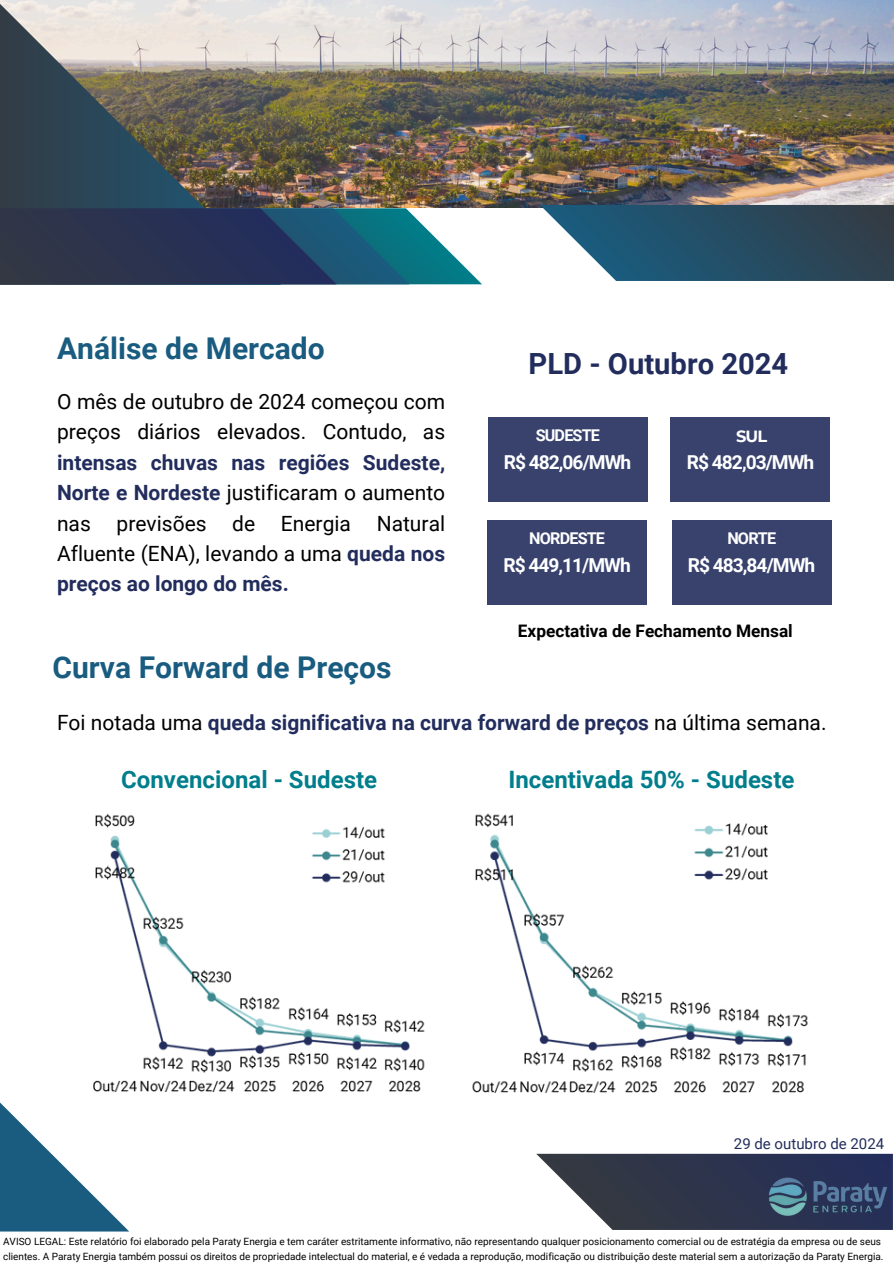
<style>
.page{position:relative;width:894px;height:1264px;background:#fff}
.page>*{position:absolute;margin:0;border:0;box-sizing:border-box;transform-origin:0 0}
.t1{font:700 30px "Roboto";color:#195c7f}
.t2{font:700 29.1px "Roboto";color:#222d5d}
.t3{font:700 24px "Roboto";color:#007e8b}
.t4{font:21px/30.3px "Roboto";color:#000;text-align:justify}
.t5{font:700 21px "Roboto";color:#222d5d}
.t6{font:700 19.2px "Roboto";letter-spacing:-.05em;color:#fff}
.t7{font:700 17.25px "Roboto";color:#000}
.t8{font:700 16.2px "Roboto";letter-spacing:-.05em;color:#fff}
.t9{font:700 16.2px "Montserrat";color:#fff}
.t10{font:15px "Roboto";color:#222d5d}
.t11{font:10.05px/15px "Roboto";color:#000}
.s1{font-weight:700;color:#222d5d}
.s2{font-weight:400;color:#000}
</style>
<div class="page">
<img style="left:281px;top:0;width:612px;height:208px">
<img style="left:0;top:0;width:281px;height:208px">
<svg style="left:0;top:208px;width:482px;height:76px;background:#33526c"></svg>
<svg style="left:0;top:1102px;width:129px;height:129px"></svg>
<svg style="left:536px;top:1153px;width:220px;height:76px"></svg>
<img style="left:756px;top:1153px;width:137px;height:77px">
<div style="left:670px;top:418px;width:159px;height:84px;background:#38426d"></div>
<div style="left:488px;top:418px;width:159px;height:84px;background:#38426d"></div>
<div style="left:672px;top:521px;width:159px;height:84px;background:#38426d"></div>
<div style="left:487px;top:521px;width:159px;height:84px;background:#38426d"></div>
<svg style="left:539px;top:205px;width:354px;height:76px;background:#3e6175"></svg>
<img style="left:82px;top:813px;width:343px;height:291px">
<img style="left:472px;top:813px;width:336px;height:280px">
<h3 class="t1" style="left:57px;top:331px;width:269px">Análise de Mercado</h3>
<h3 class="t4" style="left:57px;top:386px;width:389px">O mês de outubro de 2024 começou com preços diários elevados. Contudo, as <span class="s1">intensas chuvas nas regiões Sudeste, Norte e Nordeste</span> justificaram o aumento nas previsões de Energia Natural Afluente (ENA), levando a uma <span class="s1">queda nos preços ao longo do mês.</span></h3>
<h3 class="t2" style="left:528px;top:346px;width:261px">PLD - Outubro 2024</h3>
<p class="t8" style="left:535px;top:425px;width:66px">SUDESTE</p>
<p class="t6" style="left:503px;top:451px;width:129px">R$ 482,06/MWh</p>
<h1 class="t8" style="left:529px;top:529px;width:77px">NORDESTE</h1>
<p class="t6" style="left:503px;top:554px;width:129px">R$ 449,11/MWh</p>
<p class="t9" style="left:736px;top:426px;width:33px">SUL</p>
<p class="t6" style="left:686px;top:451px;width:129px">R$ 482,03/MWh</p>
<p class="t8" style="left:727px;top:529px;width:50px">NORTE</p>
<h1 class="t6" style="left:687px;top:554px;width:129px">R$ 483,84/MWh</h1>
<h3 class="t7" style="left:517px;top:620px;width:276px">Expectativa de Fechamento Mensal</h3>
<h5 class="t1" style="left:53px;top:650px;width:340px">Curva Forward de Preços</h5>
<h5 class="t5" style="left:57px;top:710px;width:770px"><span class="s2">Foi notada uma</span> queda significativa na curva forward de preços <span class="s2">na última semana.</span></h5>
<p class="t3" style="left:121px;top:765px;width:257px">Convencional - Sudeste</p>
<h2 class="t3" style="left:508px;top:765px;width:287px">Incentivada 50% - Sudeste</h2>
<h5 class="t10" style="left:733px;top:1135px;width:152px">29 de outubro de 2024</h5>
<h5 class="t11" style="left:3px;top:1234px;width:881px">AVISO LEGAL: Este relatório foi elaborado pela Paraty Energia e tem caráter estritamente informativo, não representando qualquer posicionamento comercial ou de estratégia da empresa ou de seus clientes. A Paraty Energia também possui os direitos de propriedade intelectual do material, e é vedada a reprodução, modificação ou distribuição deste material sem a autorização da Paraty Energia.</h5>
</div>
